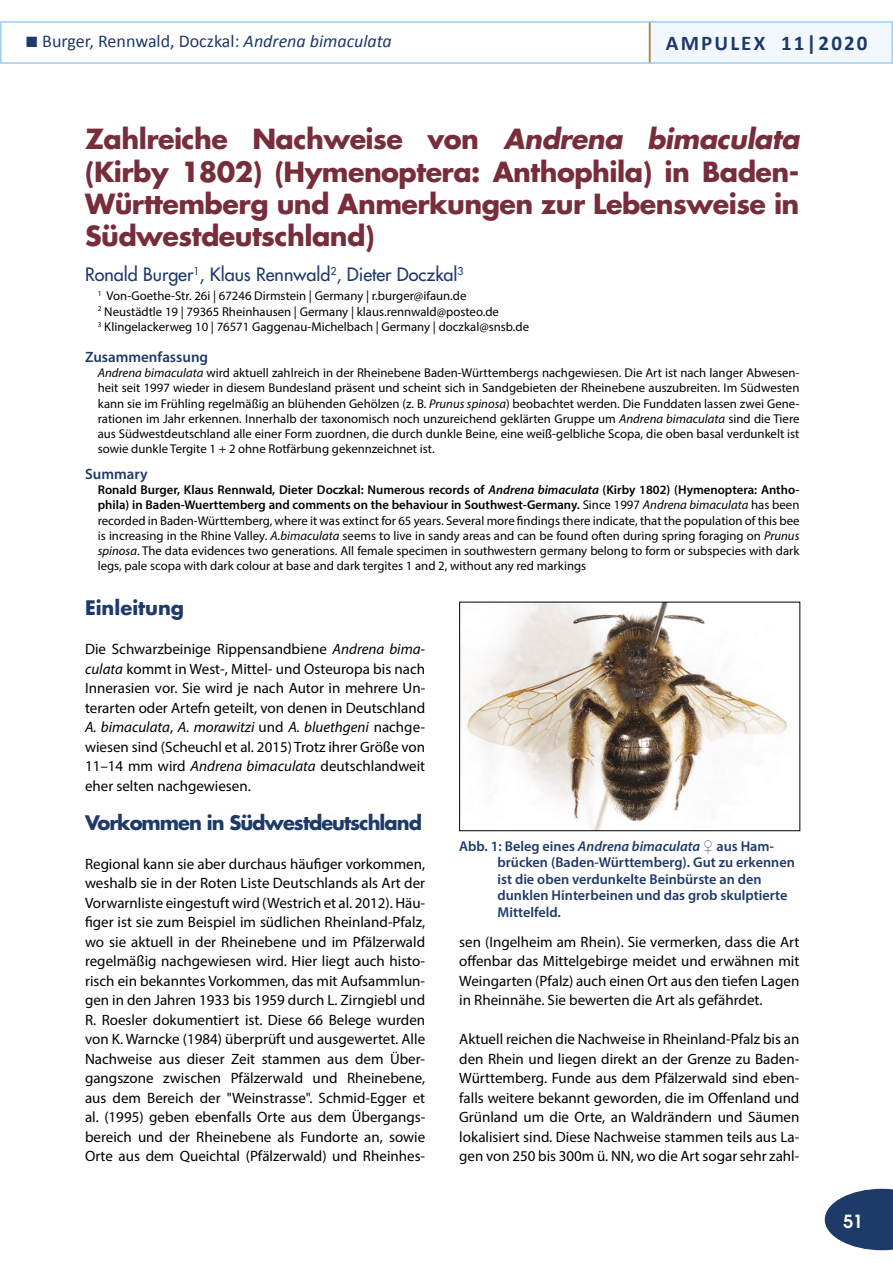
<style>
.page{position:relative;width:893px;height:1263px;background:#fff}
.page>*{position:absolute;margin:0;border:0;box-sizing:border-box;transform-origin:0 0}
.t1{font:700 27px/32.4px "Futura";letter-spacing:-.02em;color:#782d3b;text-align:justify}
.t2{font:700 21px "Calibri";letter-spacing:.1em;color:#1e3a68}
.t3{font:700 19.5px "Futura";letter-spacing:-.05em;color:#1e3a68}
.t4{font:700 19.5px "Futura";color:#1e3a68}
.t5{font:18px "Futura";color:#1e3a68}
.t6{font:18px "Calibri";color:#1e3a68}
.t7{font:600 18px "Avant Garde";color:#fff}
.t8{font:15px/19.5px "Myriad Pro";color:#000;text-align:justify}
.t9{font:600 15px "Myriad Pro";color:#1e3a68}
.t10{font:600 14.25px/16.5px "Myriad Pro";color:#1e3a68}
.t11{font:12.75px/15.3px "Myriad Pro";color:#000;text-align:justify}
.s1{font-style:italic}
.s2{font-weight:600}
.s3{font-weight:600;font-style:italic}
.s4{font-family:"Times New Roman";font-weight:400}
</style>
<div class="page">
<div style="left:0;top:21px;width:653px;height:43px;border:2px solid #9ccff3"></div>
<div style="left:649px;top:21px;width:244px;height:43px;background:#f2f8fe;border:2px solid #9ccff3"></div>
<svg style="left:825px;top:1189px;width:68px;height:61px"></svg>
<hr style="left:649px;top:23px;width:2px;height:39px;background:#ca8322">
<img style="left:461px;top:604px;width:326px;height:225px">
<div style="left:459px;top:602px;width:341px;height:229px;border:1px solid #000"></div>
<p class="t6" style="left:42px;top:30px;width:351px">Burger, Rennwald, Doczkal: <span class="s1">Andrena bimaculata</span></p>
<h2 class="t2" style="left:666px;top:29px;width:203px">AMPULEX 11|2020</h2>
<h1 class="t1" style="left:85px;top:122px;width:716px">Zahlreiche Nachweise von <span class="s1">Andrena bimaculata </span>(Kirby 1802) (Hymenoptera: Anthophila) in Baden-Württemberg und Anmerkungen zur Lebensweise in Südwestdeutschland)</h1>
<p class="t5" style="left:85px;top:263px;width:380px">Ronald Burger<sup>1</sup>, Klaus Rennwald<sup>2</sup>, Dieter Doczkal<sup>3</sup></p>
<p class="t11" style="left:98px;top:288px;width:433px;text-align:left"><sup>1</sup> Von-Goethe-Str. 26i | 67246 Dirmstein | Germany | r.burger@ifaun.de<br><sup>2</sup> Neustädtle 19 | 79365 Rheinhausen | Germany | klaus.rennwald@posteo.de<br><sup>3</sup> Klingelackerweg 10 | 76571 Gaggenau-Michelbach | Germany | doczkal@snsb.de</p>
<p class="t9" style="left:85px;top:347px;width:125px">Zusammenfassung</p>
<p class="t11" style="left:98px;top:365px;width:703px"><span class="s1">Andrena bimaculata</span> wird aktuell zahlreich in der Rheinebene Baden-Württembergs nachgewiesen. Die Art ist nach langer Abwesen&shy;heit seit 1997 wieder in diesem Bundesland präsent und scheint sich in Sandgebieten der Rheinebene auszubreiten. Im Südwesten kann sie im Frühling regelmäßig an blühenden Gehölzen (z. B. <span class="s1">Prunus spinosa</span>) beobachtet werden. Die Funddaten lassen zwei Gene&shy;rationen im Jahr erkennen. Innerhalb der taxonomisch noch unzureichend geklärten Gruppe um <span class="s1">Andrena bimaculata</span> sind die Tiere aus Südwestdeutschland alle einer Form zuordnen, die durch dunkle Beine, eine weiß-gelbliche Scopa, die oben basal verdunkelt ist sowie dunkle Tergite 1 + 2 ohne Rotfärbung gekennzeichnet ist.</p>
<p class="t9" style="left:85px;top:464px;width:64px">Summary</p>
<p class="t11" style="left:98px;top:482px;width:703px"><span class="s2">Ronald Burger, Klaus Rennwald, Dieter Doczkal: Numerous records of</span> <span class="s3">Andrena bimaculata</span> <span class="s2">(Kirby 1802) (Hymenoptera: Antho&shy;phila) in Baden-Wuerttemberg and comments on the behaviour in Southwest-Germany.</span> Since 1997 <span class="s1">Andrena bimaculata</span> has been recorded in Baden-Württemberg, where it was extinct for 65 years. Several more findings there indicate, that the population of this bee is increasing in the Rhine Valley. <span class="s1">A.bimaculata</span> seems to live in sandy areas and can be found often during spring foraging on <span class="s1">Prunus spinosa</span>. The data evidences two generations. All female specimen in southwestern germany belong to form or subspecies with dark legs, pale scopa with dark colour at base and dark tergites 1 and 2, without any red markings</p>
<h3 class="t4" style="left:85px;top:595px;width:101px">Einleitung</h3>
<p class="t8" style="left:85px;top:639px;width:342px">Die Schwarzbeinige Rippensandbiene <span class="s1">Andrena bima&shy;culata</span> kommt in West-, Mittel- und Osteuropa bis nach Innerasien vor. Sie wird je nach Autor in mehrere Un&shy;terarten oder Artefn geteilt, von denen in Deutschland <span class="s1">A. bimaculata</span>, <span class="s1">A. morawitzi</span> und <span class="s1">A. bluethgeni</span> nachge&shy;wiesen sind (Scheuchl et al. 2015) Trotz ihrer Größe von 11–14 mm wird <span class="s1">Andrena bimaculata</span> deutschlandweit eher selten nachgewiesen.</p>
<h3 class="t3" style="left:85px;top:809px;width:338px">Vorkommen in Südwestdeutschland</h3>
<p class="t8" style="left:85px;top:854px;width:342px">Regional kann sie aber durchaus häufiger vorkommen, weshalb sie in der Roten Liste Deutschlands als Art der Vorwarnliste eingestuft wird (Westrich et al. 2012). Häu&shy;figer ist sie zum Beispiel im südlichen Rheinland-Pfalz, wo sie aktuell in der Rheinebene und im Pfälzerwald regelmäßig nachgewiesen wird. Hier liegt auch histo&shy;risch ein bekanntes Vorkommen, das mit Aufsammlun&shy;gen in den Jahren 1933 bis 1959 durch L. Zirngiebl und R. Roesler dokumentiert ist. Diese 66 Belege wurden von K. Warncke (1984) überprüft und ausgewertet. Alle Nachweise aus dieser Zeit stammen aus dem Über&shy;gangszone zwischen Pfälzerwald und Rheinebene, aus dem Bereich der "Weinstrasse". Schmid-Egger et al. (1995) geben ebenfalls Orte aus dem Übergangs&shy;bereich und der Rheinebene als Fundorte an, sowie Orte aus dem Queichtal (Pfälzerwald) und Rheinhes-</p>
<p class="t10" style="left:497px;top:837px;width:299px;text-indent:-38px">Abb. 1: Beleg eines <span class="s1">Andrena bimaculata</span> <span class="s4">♀</span> aus Ham&shy;brücken (Baden-Württemberg). Gut zu erkennen ist die oben verdunkelte Beinbürste an den dunklen Hinterbeinen und das grob skulptierte Mittelfeld.</p>
<p class="t8" style="left:459px;top:932px;width:342px">sen (Ingelheim am Rhein). Sie vermerken, dass die Art offenbar das Mittelgebirge meidet und erwähnen mit Weingarten (Pfalz) auch einen Ort aus den tiefen Lagen in Rheinnähe. Sie bewerten die Art als gefährdet.</p>
<p class="t8" style="left:459px;top:1029px;width:342px">Aktuell reichen die Nachweise in Rheinland-Pfalz bis an den Rhein und liegen direkt an der Grenze zu Baden-Württemberg. Funde aus dem Pfälzerwald sind eben&shy;falls weitere bekannt geworden, die im Offenland und Grünland um die Orte, an Waldrändern und Säumen lokalisiert sind. Diese Nachweise stammen teils aus La&shy;gen von 250 bis 300m ü. NN, wo die Art sogar sehr zahl-</p>
<p class="t7" style="left:843px;top:1209px;width:22px">51</p>
</div>
